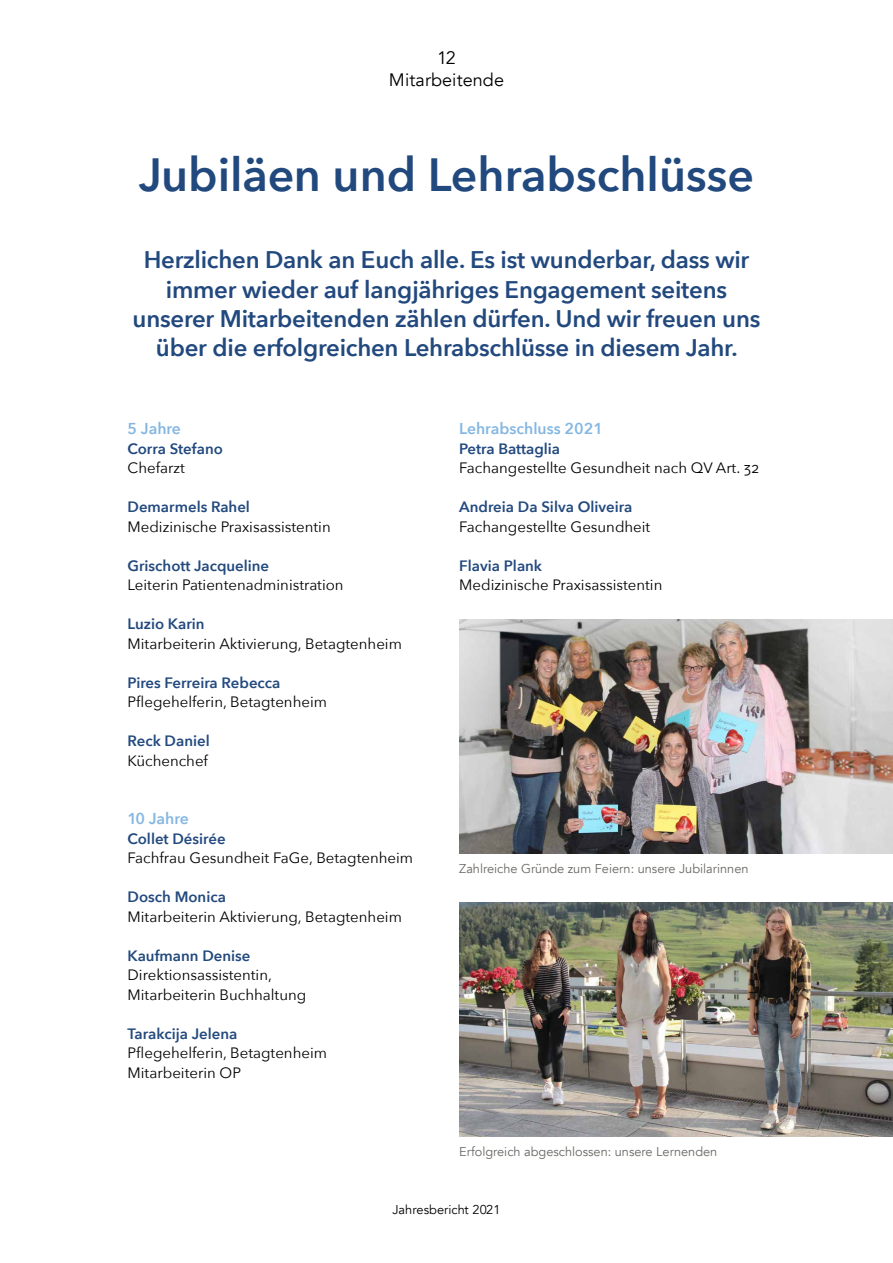
<style>
.page{position:relative;width:893px;height:1263px;background:#fff}
.page>*{position:absolute;margin:0;border:0;box-sizing:border-box;transform-origin:0 0}
.t1{font:600 46.5px "Avenir Next";color:#22497e}
.t2{font:600 24px/29.2px "Avenir Next";letter-spacing:-.01em;color:#22497e;text-align:center}
.t3{font:18px/22.5px "Avenir";letter-spacing:.005em;color:#000;text-align:center}
.t4{font:600 15.75px "Avenir Next";color:#85b7e2}
.t5{font:15px/19.5px "Avenir Next";color:#000}
.t6{font:600 15px "Avenir Next";color:#22497e}
.t7{font:12.75px "Avenir";color:#6a6864}
.t8{font:12.75px "Avenir";letter-spacing:.005em;color:#000}
</style>
<div class="page">
<img style="left:459px;top:902px;width:434px;height:234px">
<img style="left:459px;top:620px;width:434px;height:234px">
<p class="t3" style="left:389px;top:47px;width:117px">12<br>Mitarbeitende</p>
<h1 class="t1" style="left:139px;top:134px;width:617px">Jubiläen und Lehrabschlüsse</h1>
<h2 class="t2" style="left:133px;top:245px;width:629px">Herzlichen Dank an Euch alle. Es ist wunderbar, dass wir immer wieder auf langjähriges Engagement seitens unserer Mitarbeitenden zählen dürfen. Und wir freuen uns über die erfolgreichen Lehrabschlüsse in diesem Jahr.</h2>
<p class="t4" style="left:128px;top:415px;width:55px">5 Jahre</p>
<p class="t6" style="left:128px;top:436px;width:97px">Corra Stefano</p>
<p class="t5" style="left:128px;top:458px;width:59px">Chefarzt</p>
<p class="t6" style="left:128px;top:494px;width:124px">Demarmels Rahel</p>
<p class="t5" style="left:128px;top:516px;width:205px">Medizinische Praxisassistentin</p>
<p class="t6" style="left:128px;top:553px;width:143px">Grischott Jacqueline</p>
<p class="t5" style="left:128px;top:575px;width:218px">Leiterin Patientenadministration</p>
<p class="t6" style="left:128px;top:611px;width:78px">Luzio Karin</p>
<p class="t5" style="left:128px;top:633px;width:276px">Mitarbeiterin Aktivierung, Betagtenheim</p>
<p class="t6" style="left:128px;top:670px;width:154px">Pires Ferreira Rebecca</p>
<p class="t5" style="left:128px;top:692px;width:201px">Pflegehelferin, Betagtenheim</p>
<p class="t6" style="left:128px;top:728px;width:84px">Reck Daniel</p>
<p class="t5" style="left:128px;top:750px;width:82px">Küchenchef</p>
<p class="t4" style="left:128px;top:805px;width:63px">10 Jahre</p>
<p class="t6" style="left:128px;top:826px;width:100px">Collet Désirée</p>
<p class="t5" style="left:128px;top:848px;width:287px">Fachfrau Gesundheit FaGe, Betagtenheim</p>
<p class="t6" style="left:128px;top:884px;width:100px">Dosch Monica</p>
<p class="t5" style="left:128px;top:906px;width:276px">Mitarbeiterin Aktivierung, Betagtenheim</p>
<p class="t6" style="left:128px;top:943px;width:124px">Kaufmann Denise</p>
<p class="t5" style="left:128px;top:965px;width:180px">Direktionsassistentin,<br>Mitarbeiterin Buchhaltung</p>
<p class="t6" style="left:128px;top:1021px;width:111px">Tarakcija Jelena</p>
<p class="t5" style="left:128px;top:1043px;width:201px">Pflegehelferin, Betagtenheim<br>Mitarbeiterin OP</p>
<p class="t4" style="left:459px;top:415px;width:145px">Lehrabschluss 2021</p>
<p class="t6" style="left:459px;top:436px;width:102px">Petra Battaglia</p>
<p class="t5" style="left:459px;top:458px;width:301px">Fachangestellte Gesundheit nach QV Art. 32</p>
<p class="t6" style="left:459px;top:494px;width:175px">Andreia Da Silva Oliveira</p>
<p class="t5" style="left:459px;top:516px;width:193px">Fachangestellte Gesundheit</p>
<p class="t6" style="left:459px;top:553px;width:84px">Flavia Plank</p>
<p class="t5" style="left:459px;top:575px;width:205px">Medizinische Praxisassistentin</p>
<p class="t7" style="left:459px;top:861px;width:291px">Zahlreiche Gründe zum Feiern: unsere Jubilarinnen</p>
<p class="t7" style="left:459px;top:1144px;width:260px">Erfolgreich abgeschlossen: unsere Lernenden</p>
<p class="t8" style="left:393px;top:1202px;width:109px">Jahresbericht 2021</p>
</div>
